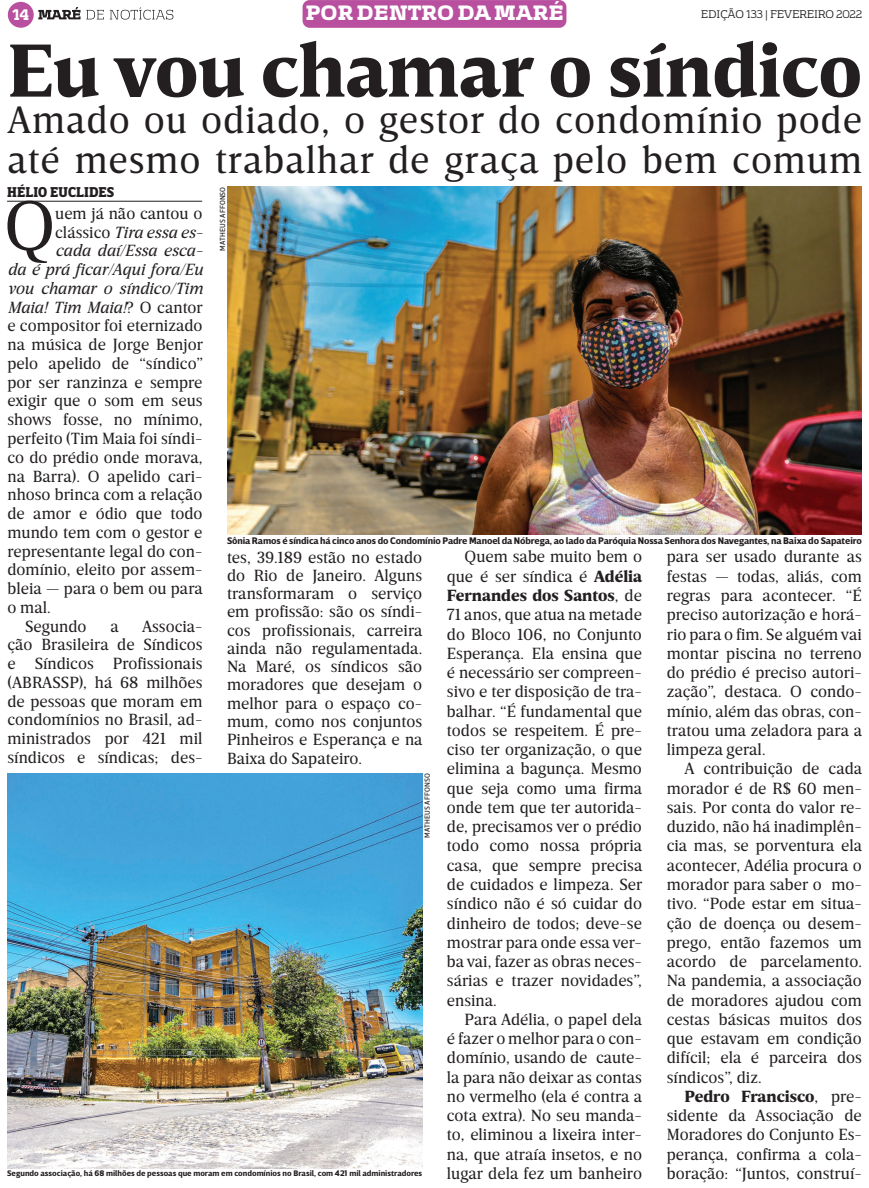
<style>
.page{position:relative;width:869px;height:1188px;background:#fff}
.page>*{position:absolute;margin:0;border:0;box-sizing:border-box;transform-origin:0 0}
.t1{font:900 76.5px "Breve Text";color:#231f20}
.t2{font:71.62px "Breve News";color:#231f20}
.t3{font:38.75px/40px "Breve Text";letter-spacing:.02em;color:#231f20}
.t4{font:900 18.75px "Vezus Serif W01";color:#fff}
.t5{font:16.5px/19.2px "Breve News";color:#231f20;text-align:justify}
.t6{font:italic 16.5px "Breve News";color:#231f20}
.t7{font:900 13.75px "Breve Slab Title";letter-spacing:.01em;color:#231f20}
.t8{font:900 13.75px "Vezus Serif W01";color:#fff}
.t9{font:10px "Vezus Serif W01";color:#231f20}
.t10{font:700 9.75px "Breve Sans Text";letter-spacing:-.01em;color:#231f20}
.t11{font:700 8.25px "Breve Sans Text";color:#231f20}
.t12{font:7.5px "Breve Sans Text";letter-spacing:.01em;color:#231f20}
.s1{font-style:normal}
.s2{font-weight:900}
</style>
<div class="page">
<div style="left:302px;top:0;width:264px;height:28px;background:#b9509f;border-radius:7px"></div>
<hr style="left:7px;top:201px;width:195px;height:1px;background:#231f20">
<img style="left:227px;top:187px;width:634px;height:347px">
<img style="left:7px;top:773px;width:415px;height:394px">
<svg style="left:38px;top:7px;width:42px;height:12px"></svg>
<svg style="left:86px;top:10px;width:18px;height:9px"></svg>
<svg style="left:110px;top:7px;width:63px;height:13px"></svg>
<div style="left:8px;top:2px;width:26px;height:26px;background:#b9509f;border-radius:50%"></div>
<p class="t4" style="left:305px;top:0;width:259px">POR DENTRO DA MARÉ</p>
<h1 class="t1" style="left:7px;top:26px;width:856px">Eu vou chamar o síndico</h1>
<p class="t8" style="left:12px;top:5px;width:19px">14</p>
<p class="t9" style="left:700px;top:8px;width:162px">EDIÇÃO 133 | FEVEREIRO 2022</p>
<h3 class="t3" style="left:7px;top:100px;width:855px">Amado ou odiado, o gestor do condomínio pode até mesmo trabalhar de graça pelo bem comum</h3>
<p class="t7" style="left:7px;top:184px;width:108px">HÉLIO EUCLIDES</p>
<p class="t12" style="left:218px;top:251px;width:66px;rotate:-90deg">MATHEUS AFFONSO</p>
<h2 class="t2" style="left:4px;top:186px;width:53px">Q</h2>
<p class="t5" style="left:55px;top:204px;width:149px">uem já não cantou o</p>
<p class="t6" style="left:55px;top:223px;width:149px"><span class="s1">clássico</span> Tira essa es-</p>
<p class="t6" style="left:55px;top:241px;width:149px">cada daí/Essa esca-</p>
<p class="t6" style="left:7px;top:260px;width:196px">da é prá ficar/Aqui fora/Eu</p>
<p class="t6" style="left:7px;top:279px;width:196px">vou chamar o síndico/Tim</p>
<p class="t6" style="left:7px;top:298px;width:197px">Maia! Tim Maia!<span class="s1">? O cantor</span></p>
<p class="t5" style="left:7px;top:316px;width:196px">e compositor foi eternizado</p>
<p class="t5" style="left:7px;top:335px;width:197px">na música de Jorge Benjor</p>
<p class="t5" style="left:7px;top:354px;width:197px">pelo apelido de “síndico”</p>
<p class="t5" style="left:7px;top:372px;width:196px">por ser ranzinza e sempre</p>
<p class="t5" style="left:7px;top:391px;width:196px">exigir que o som em seus</p>
<p class="t5" style="left:7px;top:410px;width:196px">shows fosse, no mínimo,</p>
<p class="t5" style="left:7px;top:429px;width:196px">perfeito (Tim Maia foi síndi-</p>
<p class="t5" style="left:7px;top:447px;width:196px">co do prédio onde morava,</p>
<p class="t5" style="left:7px;top:466px;width:196px">na Barra). O apelido cari-</p>
<p class="t5" style="left:7px;top:485px;width:196px">nhoso brinca com a relação</p>
<p class="t5" style="left:7px;top:504px;width:196px">de amor e ódio que todo</p>
<p class="t5" style="left:7px;top:522px;width:196px">mundo tem com o gestor e</p>
<p class="t5" style="left:7px;top:541px;width:196px">representante legal do con-</p>
<p class="t5" style="left:7px;top:560px;width:196px">domínio, eleito por assem-</p>
<p class="t5" style="left:7px;top:579px;width:197px">bleia — para o bem ou para</p>
<p class="t5" style="left:7px;top:597px;width:45px">o mal.</p>
<p class="t5" style="left:25px;top:616px;width:63px">Segundo</p>
<p class="t5" style="left:110px;top:616px;width:10px">a</p>
<p class="t10" style="left:227px;top:534px;width:636px">Sônia Ramos é síndica há cinco anos do Condomínio Padre Manoel da Nóbrega, ao lado da Paróquia Nossa Senhora dos Navegantes, na Baixa do Sapateiro</p>
<p class="t5" style="left:446px;top:547px;width:197px;text-indent:18px">Quem sabe muito bem o que é ser síndica é <span class="s2">Adélia Fernandes dos Santos</span>, de 71 anos, que atua na metade do Bloco 106, no Conjunto Esperança. Ela ensina que é necessário ser compreen&shy;sivo e ter disposição de tra&shy;balhar. “É fundamental que todos se respeitem. É pre&shy;ciso ter organização, o que elimina a bagunça. Mesmo que seja como uma firma onde tem que ter autorida&shy;de, precisamos ver o prédio todo como nossa própria casa, que sempre precisa de cuidados e limpeza. Ser síndico não é só cuidar do dinheiro de todos; deve-se mostrar para onde essa ver&shy;ba vai, fazer as obras neces&shy;sárias e trazer novidades”, ensina.</p>
<p class="t5" style="left:446px;top:1009px;width:197px;text-indent:18px">Para Adélia, o papel dela é fazer o melhor para o con&shy;domínio, usando de caute&shy;la para não deixar as contas no vermelho (ela é contra a cota extra). No seu manda&shy;to, eliminou a lixeira inter&shy;na, que atraía insetos, e no lugar dela fez um banheiro</p>
<p class="t5" style="left:666px;top:547px;width:197px">para ser usado durante as festas — todas, aliás, com regras para acontecer. “É preciso autorização e horá&shy;rio para o fim. Se alguém vai montar piscina no terreno do prédio é preciso autori&shy;zação”, destaca. O condo&shy;mínio, além das obras, con&shy;tratou uma zeladora para a limpeza geral.</p>
<p class="t5" style="left:666px;top:759px;width:197px;text-indent:18px">A contribuição de cada morador é de R$ 60 men&shy;sais. Por conta do valor re&shy;duzido, não há inadimplên&shy;cia mas, se porventura ela acontecer, Adélia procura o morador para saber o mo&shy;tivo. “Pode estar em situa&shy;ção de doença ou desem&shy;prego, então fazemos um acordo de parcelamento.<br>Na pandemia, a associação de moradores ajudou com cestas básicas muitos dos que estavam em condição difícil; ela é parceira dos síndicos”, diz.</p>
<p class="t5" style="left:666px;top:1086px;width:196px;text-indent:18px"><span class="s2">Pedro Francisco</span>, pre&shy;sidente da Associação de Moradores do Conjunto Es&shy;perança, confirma a cola&shy;boração: “Juntos, construí-</p>
<p class="t5" style="left:227px;top:548px;width:197px;line-height:18.2px">tes, 39.189 estão no estado do Rio de Janeiro. Alguns transformaram o serviço em profissão: são os síndi&shy;cos profissionais, carreira ainda não regulamentada.<br>Na Maré, os síndicos são moradores que desejam o melhor para o espaço co&shy;mum, como nos conjuntos Pinheiros e Esperança e na Baixa do Sapateiro.</p>
<p class="t5" style="left:7px;top:616px;width:196px;line-height:18.8px;text-indent:134px">Associa&shy;ção Brasileira de Síndicos e Síndicos Profissionais (ABRASSP), há 68 milhões de pessoas que moram em condomínios no Brasil, ad&shy;ministrados por 421 mil síndicos e síndicas; des-</p>
<p class="t12" style="left:423px;top:837px;width:66px;rotate:-90deg">MATHEUS AFFONSO</p>
<p class="t11" style="left:7px;top:1167px;width:416px">Segundo associação, há 68 milhões de pessoas que moram em condomínios no Brasil, com 421 mil administradores</p>
</div>
